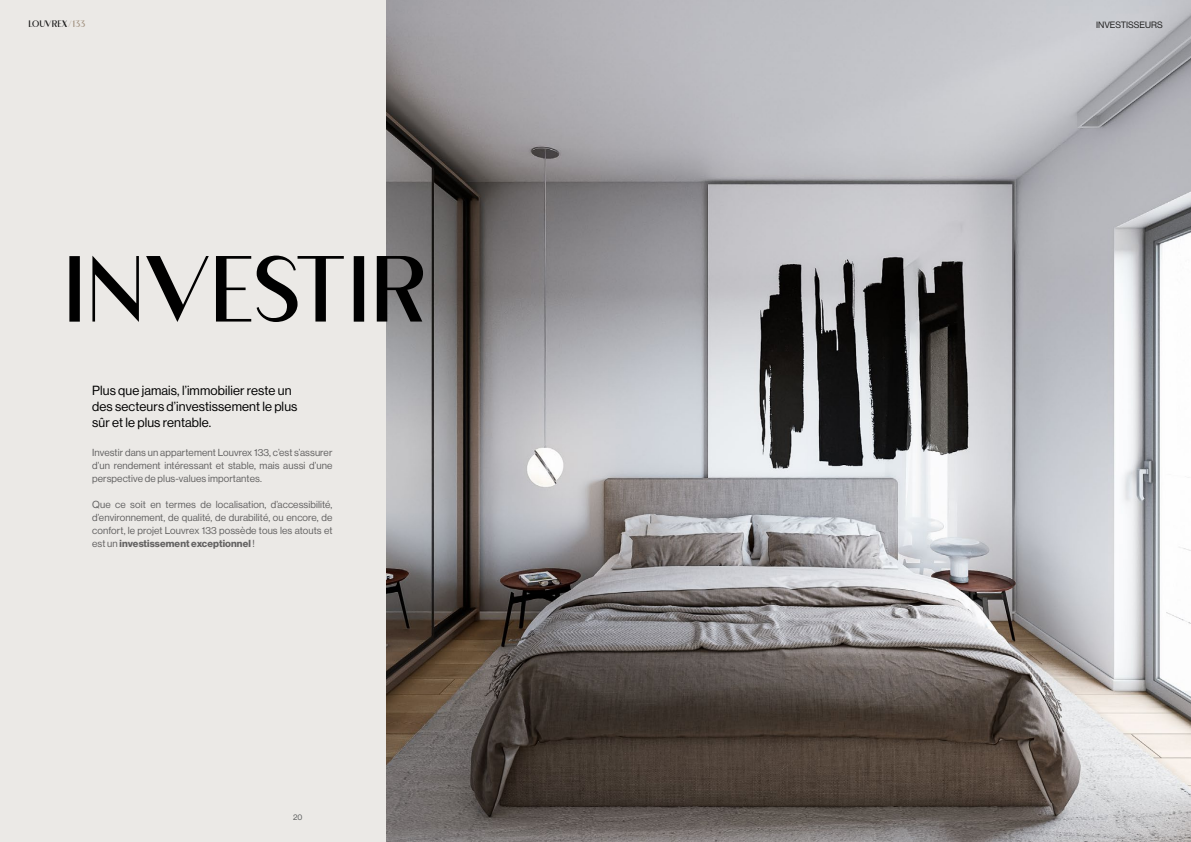
<style>
.page{position:relative;width:1191px;height:842px;background:#ebe9e6}
.page>*{position:absolute;margin:0;border:0;box-sizing:border-box;transform-origin:0 0}
.t1{font:90px "Abigral";letter-spacing:-.06em;color:#000}
.t2{font:13px/16px "N Haas Grotesk DS Pro 55 Rg";letter-spacing:.01em;color:#000}
.t3{font:10px/13px "N Haas Grotesk DS Pro 55 Rg";letter-spacing:.01em;color:#646363;text-align:justify}
.t4{font:10px "N Haas Grotesk DS Pro 75 Bd";letter-spacing:.01em;color:#646363}
.t5{font:9px "N Haas Grotesk DS Pro 55 Rg";color:#1d1d1d}
.t6{font:9px "Abigral";letter-spacing:-.05em;color:#1d1d1d}
.t7{font:8px "N Haas Grotesk DS Pro 55 Rg";color:#595b5b}
.s1{color:#a29280}
.s2{font-family:"N Haas Grotesk DS Pro 55 Rg"}
</style>
<div class="page">
<img style="left:386px;top:0;width:805px;height:842px">
<p class="t6" style="left:28px;top:16px;width:59px">LOUVREX<span class="s1">/133</span></p>
<p class="t5" style="left:1096px;top:19px;width:68px">INVESTISSEURS</p>
<h1 class="t1" style="left:63px;top:209px;width:368px">INVESTIR</h1>
<h2 class="t2" style="left:92px;top:383px;width:207px">Plus que jamais, l’immobilier reste un des secteurs d’investissement le plus sûr et le plus rentable.</h2>
<p class="t3" style="left:92px;top:446px;width:242px">Investir dans un appartement Louvrex 133, c’est s’assurer d’un rendement intéressant et stable, mais aussi d’une perspective de plus-values importantes.</p>
<p class="t3" style="left:92px;top:498px;width:242px">Que ce soit en termes de localisation, d’accessibilité, d’environnement, de qualité, de durabilité, ou encore, de confort, le projet Louvrex 133 possède tous les atouts et</p>
<p class="t4" style="left:92px;top:538px;width:164px"><span class="s2">est un</span> investissement exceptionnel <span class="s2">!</span></p>
<p class="t7" style="left:293px;top:812px;width:11px">20</p>
</div>
